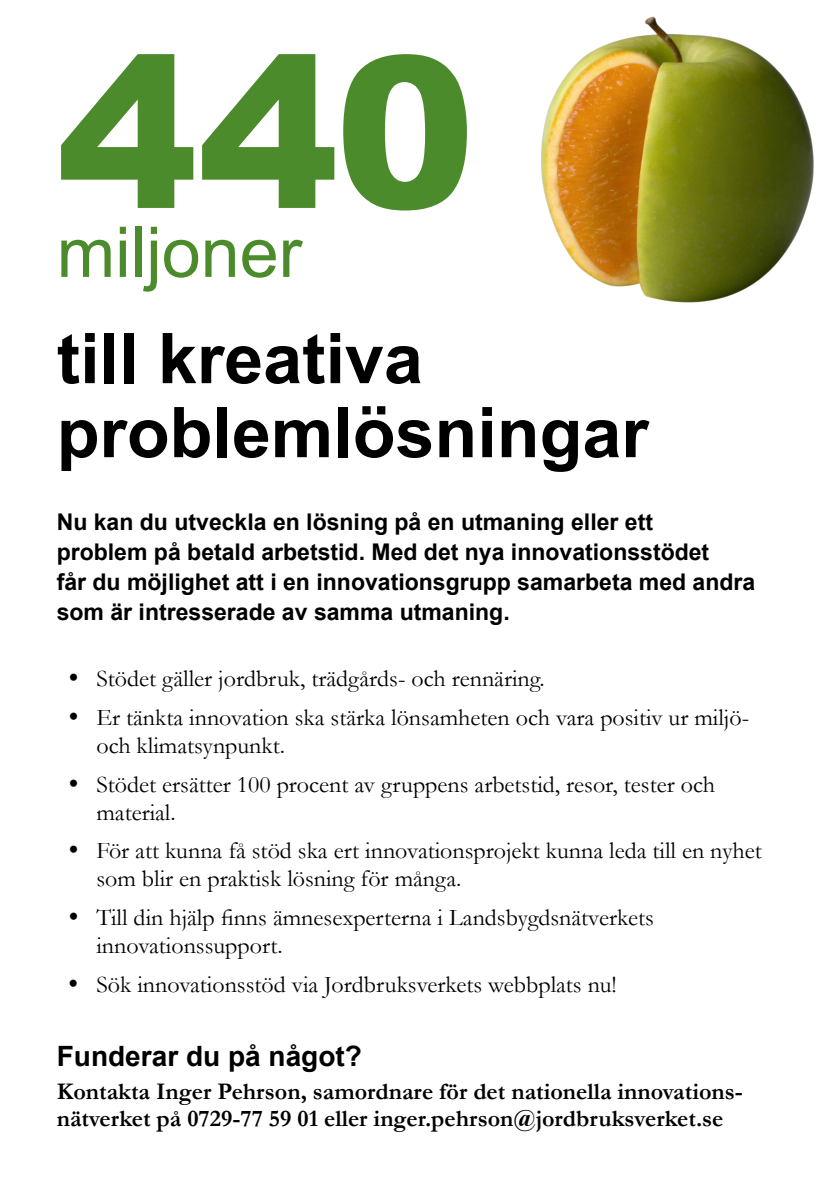
<style>
.page{position:relative;width:840px;height:1191px;background:#fff}
.page>*{position:absolute;margin:0;border:0;box-sizing:border-box;transform-origin:0 0}
.t1{font:900 211.2px "Arial";color:#4c8b2b}
.t2{font:700 70px/74px "Arial";color:#000}
.t3{font:70px "Arial";color:#4c8b2b}
.t4{font:700 28px "Arial";color:#000}
.t5{font:24px/27.6px "Garamond";color:#000}
.t6{font:700 24px/27.6px "Garamond";color:#000}
.t7{font:700 23px/30px "Arial";color:#000}
</style>
<div class="page">
<img style="left:541px;top:16px;width:273px;height:287px">
<h1 class="t1" style="left:57px;top:-21px;width:420px">440</h1>
<h2 class="t3" style="left:57px;top:206px;width:246px">miljoner</h2>
<h2 class="t2" style="left:57px;top:324px;width:593px">till kreativa problemlösningar</h2>
<p class="t7" style="left:57px;top:507px;width:699px">Nu kan du utveckla en lösning på en utmaning eller ett<br>problem på betald arbetstid. Med det nya innovationsstödet<br>får du möjlighet att i en innovationsgrupp samarbeta med andra som är intresserade av samma utmaning.</p>
<p class="t5" style="left:68px;top:665px;width:478px">• Stödet gäller jordbruk, trädgårds- och rennäring.</p>
<p class="t5" style="left:96px;top:703px;width:654px;text-indent:-28px">• Er tänkta innovation ska stärka lönsamheten och vara positiv ur miljö&shy;och klimatsynpunkt.</p>
<p class="t5" style="left:96px;top:770px;width:619px;text-indent:-28px">• Stödet ersätter 100 procent av gruppens arbetstid, resor, tester och material.</p>
<p class="t5" style="left:96px;top:837px;width:666px;text-indent:-28px">• För att kunna få stöd ska ert innovationsprojekt kunna leda till en nyhet som blir en praktisk lösning för många.</p>
<p class="t5" style="left:96px;top:903px;width:558px;text-indent:-28px">• Till din hjälp finns ämnesexperterna i Landsbygdsnätverkets innovationssupport.</p>
<p class="t5" style="left:68px;top:970px;width:550px">• Sök innovationsstöd via Jordbruksverkets webbplats nu!</p>
<p class="t4" style="left:57px;top:1037px;width:306px">Funderar du på något?</p>
<p class="t6" style="left:57px;top:1077px;width:687px">Kontakta Inger Pehrson, samordnare för det nationella innovations&shy;nätverket på 0729-77 59 01 eller inger.pehrson@jordbruksverket.se</p>
</div>
